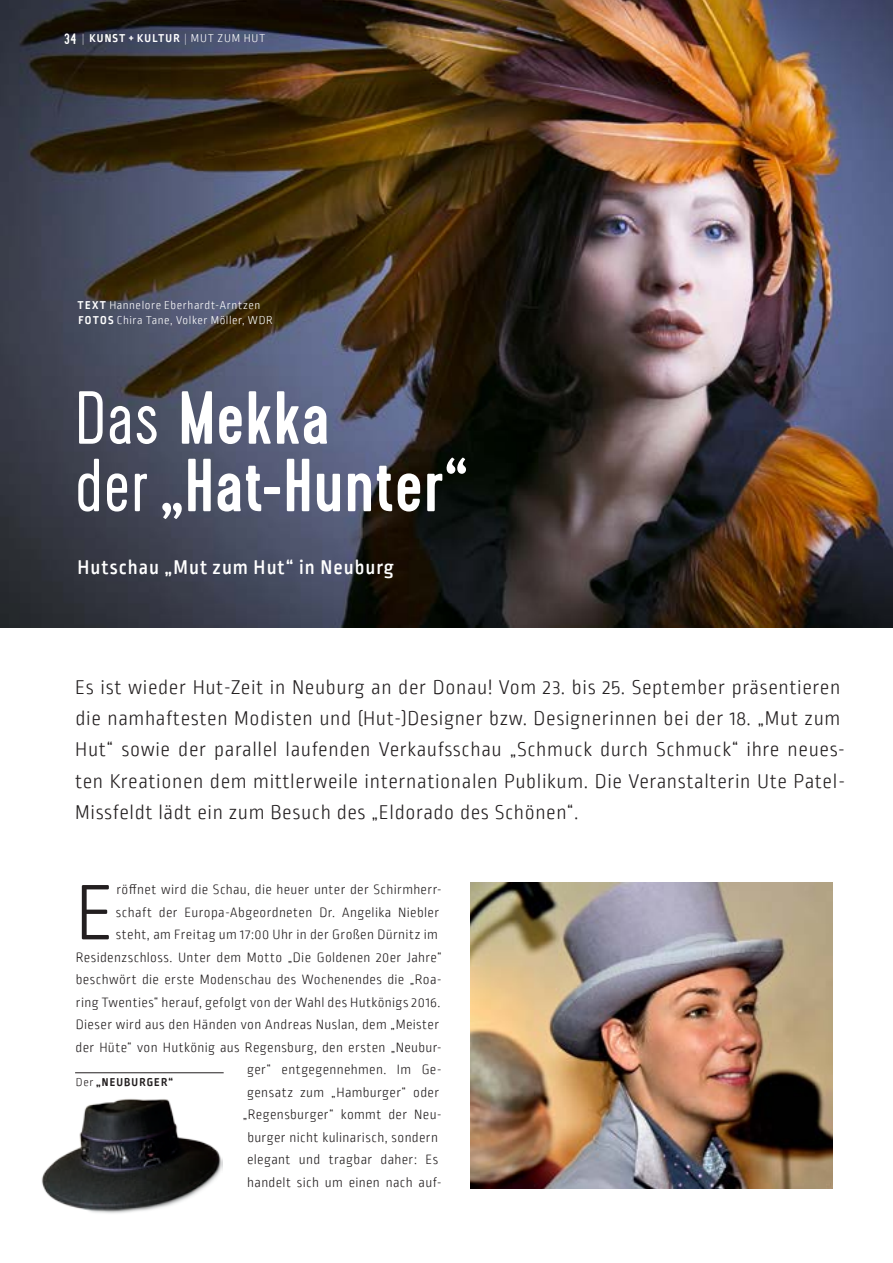
<style>
.page{position:relative;width:893px;height:1263px;background:#fff}
.page>*{position:absolute;margin:0;border:0;box-sizing:border-box;transform-origin:0 0}
.t1{font:300 82.95px "Ropa Soft PTT";color:#231f20}
.t2{font:500 75px/67.5px "Cervo";color:#fff}
.t3{font:300 21px/31.2px "Ropa Soft PTT";letter-spacing:.03em;color:#231f20}
.t4{font:500 21px "Ropa Soft PTT";color:#fff}
.t5{font:300 14.25px/22.5px "Ropa Soft PTT";letter-spacing:.025em;color:#231f20;text-align:right}
.t6{font:300 12px/15px "Ropa Soft PTT";letter-spacing:.045em;color:#fff}
.t7{font:700 12px "Ropa Soft PTT";letter-spacing:.095em;color:#fff}
.t8{font:700 12px "Ropa Soft PTT";letter-spacing:.095em;color:#231f20}
.s1{font-family:"Cervo";font-weight:500;font-size:15px}
.s2{font-weight:100;font-size:14.25px}
.s3{font-weight:300}
.s4{font-weight:700}
</style>
<div class="page">
<img style="left:0;top:0;width:893px;height:627px">
<img style="left:471px;top:883px;width:361px;height:305px">
<img style="left:41px;top:1099px;width:182px;height:115px">
<hr style="left:75px;top:1072px;width:149px;height:1px;background:#231f20">
<p class="t7" style="left:64px;top:32px;width:162px"><span class="s1">34</span> <span class="s2">|</span> KUNST + KULTUR <span class="s2">|</span> <span class="s3">Mut zum</span></p>
<p class="t6" style="left:244px;top:32px;width:16px">Hut</p>
<p class="t6" style="left:78px;top:298px;width:196px"><span class="s4">TEXT</span> Hannelore Eberhardt-Arntzen<br><span class="s4">FOTOS</span> Chira Tane, Volker Möller, WDR</p>
<h2 class="t2" style="left:75px;top:386px;width:394px"><span class="s3">Das</span> Mekka<br><span class="s3">der</span> „Hat-Hunter“</h2>
<h3 class="t4" style="left:78px;top:555px;width:318px">Hutschau „Mut zum Hut“ in Neuburg</h3>
<p class="t3" style="left:75px;top:673px;width:772px">Es ist wieder Hut-Zeit in Neuburg an der Donau! Vom 23. bis 25. September präsentieren die namhaftesten Modisten und (Hut-)Designer bzw. Designerinnen bei der 18. „Mut zum Hut“ sowie der parallel laufenden Verkaufsschau „Schmuck durch Schmuck“ ihre neues&shy;ten Kreationen dem mittlerweile internationalen Publikum. Die Veranstalterin Ute Patel-Missfeldt lädt ein zum Besuch des „Eldorado des Schönen“.</p>
<p class="t5" style="left:76px;top:879px;width:368px">röffnet wird die Schau, die heuer unter der Schirmherr-<br>schaft der Europa-Abgeordneten Dr. Angelika Niebler<br>steht, am Freitag um 17:00 Uhr in der Großen Dürnitz im Residenzschloss. Unter dem Motto „Die Goldenen 20er Jahre“ beschwört die erste Modenschau des Wochenendes die „Roa&shy;ring Twenties“ herauf, gefolgt von der Wahl des Hutkönigs 2016.<br>Dieser wird aus den Händen von Andreas Nuslan, dem „Meister der Hüte“ von Hutkönig aus Regensburg, den ersten „Neubur&shy;ger“ entgegennehmen. Im Ge-<br>gensatz zum „Hamburger“ oder<br>„Regensburger“ kommt der Neu-<br>burger nicht kulinarisch, sondern<br>elegant und tragbar daher: Es<br>handelt sich um einen nach auf-</p>
<h1 class="t1" style="left:75px;top:869px;width:41px">E</h1>
<p class="t8" style="left:76px;top:1075px;width:99px"><span class="s3">Der</span> „NEUBURGER“</p>
</div>
